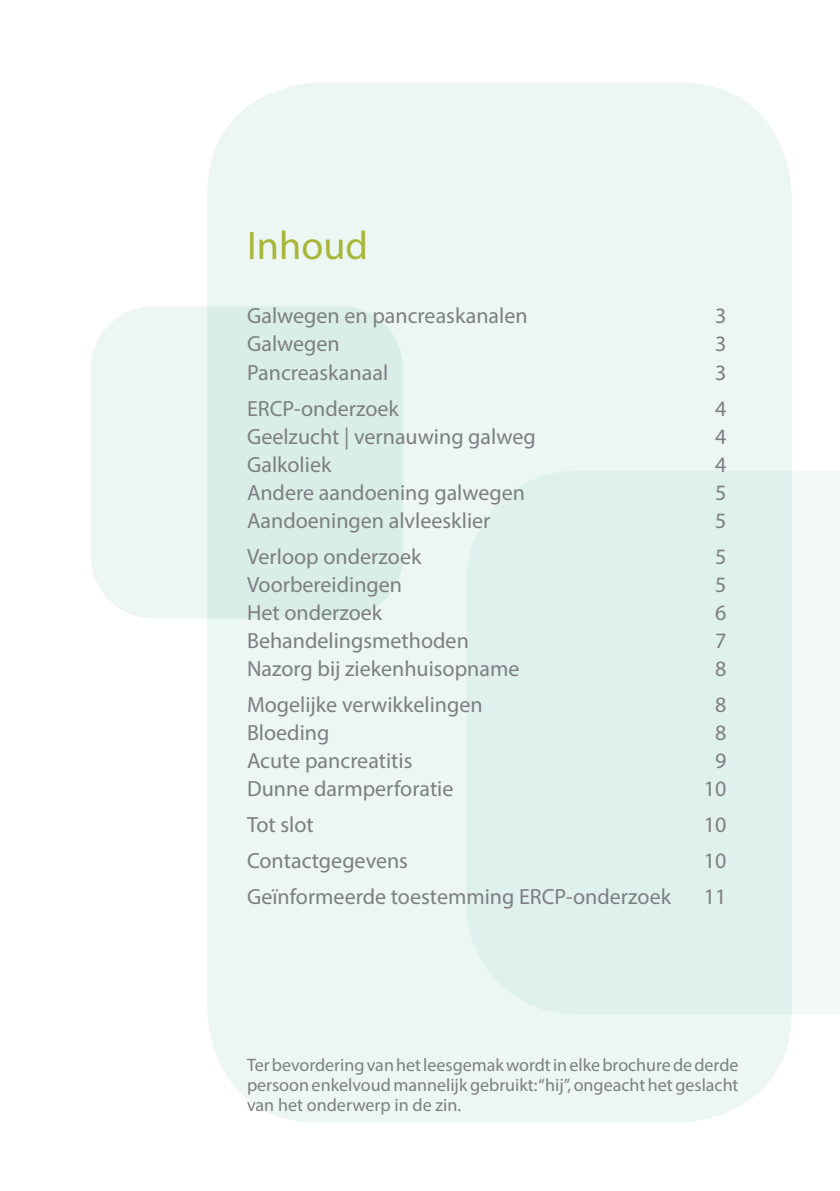
<style>
.page{position:relative;width:840px;height:1191px;background:#fff}
.page>*{position:absolute;margin:0;border:0;box-sizing:border-box;transform-origin:0 0}
.TOC_titel{font:40px "Myriad Pro";color:#a8b637}
.TOC2{font:22px "Myriad Pro";color:#7d7e81}
.TOC1{font:22px "Myriad Pro";color:#7d7e81}
.Note{font:18px/20px "Myriad Pro";color:#7d7e81;text-align:justify}
</style>
<div class="page">
<div style="left:91px;top:306px;width:116px;height:312px;background:#ecf6f3"></div>
<svg style="left:791px;top:471px;width:48px;height:543px;fill:#f2f9f7"></svg>
<div style="left:207px;top:82px;width:584px;height:1041px;background:linear-gradient(to right,#e8f4f0,#e6f3ef);border-radius:113px"></div>
<p class="TOC_titel" style="left:247px;top:221px;width:122px">Inhoud</p>
<p class="TOC1" style="left:247px;top:302px;width:282px">Galwegen en pancreaskanalen</p>
<p class="TOC1" style="left:714px;top:302px;width:13px">3</p>
<p class="TOC2" style="left:247px;top:330px;width:94px">Galwegen</p>
<p class="TOC2" style="left:714px;top:330px;width:13px">3</p>
<p class="TOC2" style="left:247px;top:358px;width:143px">Pancreaskanaal</p>
<p class="TOC2" style="left:714px;top:358px;width:13px">3</p>
<p class="TOC1" style="left:247px;top:394px;width:153px">ERCP-onderzoek</p>
<p class="TOC1" style="left:714px;top:394px;width:13px">4</p>
<p class="TOC2" style="left:247px;top:422px;width:290px">Geelzucht | vernauwing galweg</p>
<p class="TOC2" style="left:714px;top:422px;width:13px">4</p>
<p class="TOC2" style="left:247px;top:450px;width:86px">Galkoliek</p>
<p class="TOC2" style="left:714px;top:450px;width:13px">4</p>
<p class="TOC2" style="left:247px;top:478px;width:279px">Andere aandoening galwegen</p>
<p class="TOC2" style="left:714px;top:478px;width:13px">5</p>
<p class="TOC2" style="left:247px;top:506px;width:245px">Aandoeningen alvleesklier</p>
<p class="TOC2" style="left:714px;top:506px;width:13px">5</p>
<p class="TOC1" style="left:247px;top:542px;width:176px">Verloop onderzoek</p>
<p class="TOC1" style="left:714px;top:542px;width:13px">5</p>
<p class="TOC2" style="left:247px;top:570px;width:156px">Voorbereidingen</p>
<p class="TOC2" style="left:714px;top:570px;width:13px">5</p>
<p class="TOC2" style="left:247px;top:598px;width:137px">Het onderzoek</p>
<p class="TOC2" style="left:714px;top:598px;width:13px">6</p>
<p class="TOC2" style="left:247px;top:626px;width:223px">Behandelingsmethoden</p>
<p class="TOC2" style="left:714px;top:626px;width:13px">7</p>
<p class="TOC2" style="left:247px;top:654px;width:274px">Nazorg bij ziekenhuisopname</p>
<p class="TOC2" style="left:714px;top:654px;width:13px">8</p>
<p class="TOC1" style="left:247px;top:690px;width:237px">Mogelijke verwikkelingen</p>
<p class="TOC1" style="left:714px;top:690px;width:13px">8</p>
<p class="TOC2" style="left:247px;top:718px;width:84px">Bloeding</p>
<p class="TOC2" style="left:714px;top:718px;width:13px">8</p>
<p class="TOC2" style="left:247px;top:746px;width:167px">Acute pancreatitis</p>
<p class="TOC2" style="left:714px;top:746px;width:13px">9</p>
<p class="TOC2" style="left:247px;top:774px;width:208px">Dunne darmperforatie</p>
<p class="TOC2" style="left:703px;top:774px;width:24px">10</p>
<p class="TOC1" style="left:247px;top:810px;width:68px">Tot slot</p>
<p class="TOC1" style="left:703px;top:810px;width:24px">10</p>
<p class="TOC1" style="left:247px;top:846px;width:162px">Contactgegevens</p>
<p class="TOC1" style="left:703px;top:846px;width:24px">10</p>
<p class="TOC1" style="left:247px;top:882px;width:425px">Geïnformeerde toestemming ERCP-onderzoek</p>
<p class="TOC1" style="left:703px;top:882px;width:24px">11</p>
<p class="Note" style="left:247px;top:1055px;width:493px">Ter bevordering van het leesgemak wordt in elke brochure de derde persoon enkelvoud mannelijk gebruikt: “hij”, ongeacht het geslacht van het onderwerp in de zin.</p>
</div>
